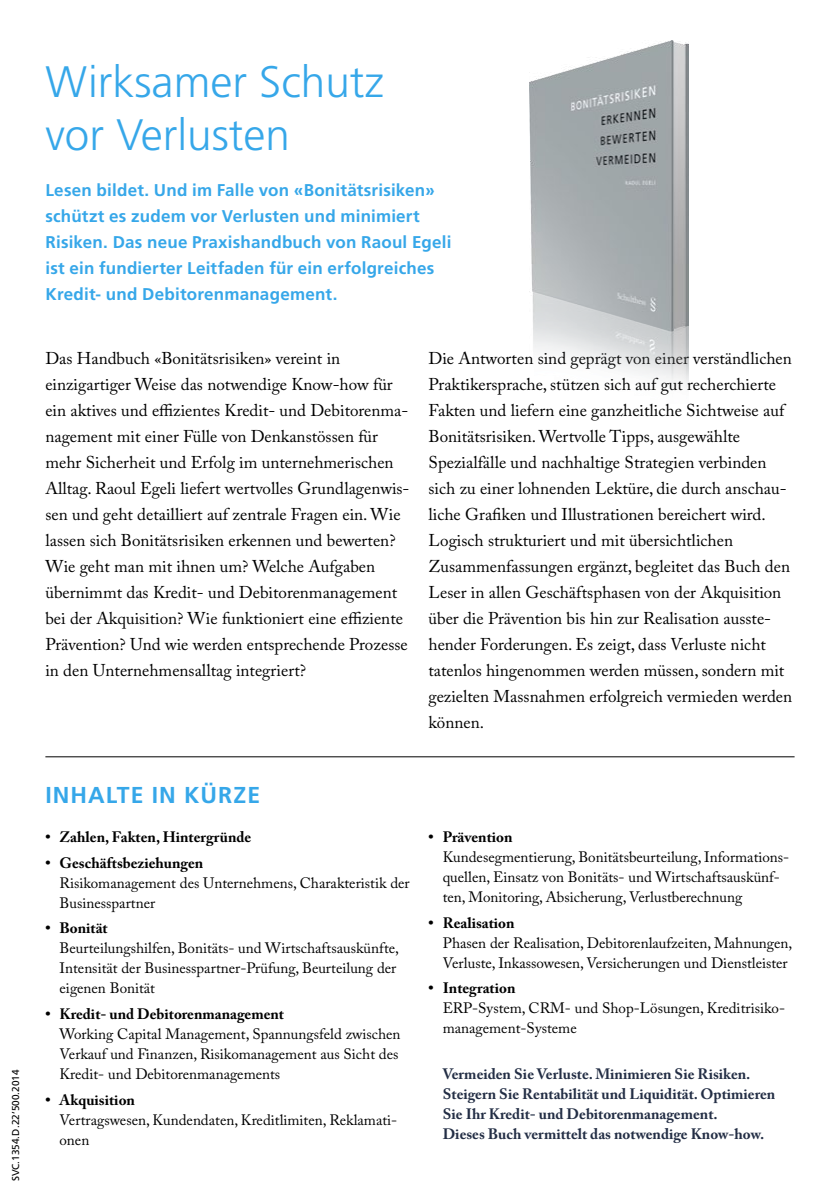
<style>
.page{position:relative;width:840px;height:1191px;background:#fff}
.page>*{position:absolute;margin:0;border:0;box-sizing:border-box;transform-origin:0 0}
.t1{font:300 44px/52.8px "Frutiger LT Std";color:#36a7e9}
.t2{font:700 23px "Frutiger LT Std";letter-spacing:.045em;color:#36a7e9}
.t3{font:17px/26px "Adobe Caslon Pro";color:#000}
.t4{font:700 17px/26px "Frutiger LT Std";letter-spacing:.01em;color:#36a7e9}
.t5{font:15px/20px "Adobe Caslon Pro";color:#000}
.t6{font:700 15px/20px "Adobe Caslon Pro";color:#232e45}
.t7{font:700 15px "Adobe Caslon Pro";color:#000}
.t8{font:10px "Frutiger LT Std";color:#000}
</style>
<div class="page">
<img style="left:529px;top:40px;width:159px;height:346px">
<hr style="left:45px;top:756px;width:749px;height:1px;background:#000">
<p class="t8" style="left:10px;top:1181px;width:113px;rotate:-90deg">SVC.1354.D.22’500.2014</p>
<h1 class="t1" style="left:45px;top:56px;width:340px">Wirksamer Schutz vor Verlusten</h1>
<p class="t4" style="left:45px;top:177px;width:407px">Lesen bildet. Und im Falle von «Bonitätsrisiken» schützt es zudem vor Verlusten und minimiert Risiken. Das neue Praxishandbuch von Raoul Egeli ist ein fundierter Leitfaden für ein erfolgreiches Kredit- und Debitorenmanagement.</p>
<p class="t3" style="left:45px;top:345px;width:365px">Das Handbuch «Bonitätsrisiken» vereint in einzigartiger Weise das notwendige Know-how für ein aktives und effizientes Kredit- und Debitorenma&shy;nagement mit einer Fülle von Denkanstössen für mehr Sicherheit und Erfolg im unternehmerischen Alltag. Raoul Egeli liefert wertvolles Grundlagenwis&shy;sen und geht detailliert auf zentrale Fragen ein. Wie lassen sich Bonitätsrisiken erkennen und bewerten?<br>Wie geht man mit ihnen um? Welche Aufgaben übernimmt das Kredit- und Debitorenmanagement bei der Akquisition? Wie funktioniert eine effiziente Prävention? Und wie werden entsprechende Prozesse in den Unternehmensalltag integriert?</p>
<p class="t3" style="left:428px;top:345px;width:365px">Die Antworten sind geprägt von einer verständlichen Praktikersprache, stützen sich auf gut recherchierte Fakten und liefern eine ganzheitliche Sichtweise auf Bonitätsrisiken. Wertvolle Tipps, ausgewählte Spezialfälle und nachhaltige Strategien verbinden sich zu einer lohnenden Lektüre, die durch anschau&shy;liche Grafiken und Illustrationen bereichert wird.<br>Logisch strukturiert und mit übersichtlichen Zusammenfassungen ergänzt, begleitet das Buch den Leser in allen Geschäftsphasen von der Akquisition über die Prävention bis hin zur Realisation ausste&shy;hender Forderungen. Es zeigt, dass Verluste nicht tatenlos hingenommen werden müssen, sondern mit gezielten Massnahmen erfolgreich vermieden werden können.</p>
<h2 class="t2" style="left:45px;top:781px;width:213px">Inhalte in Kürze</h2>
<p class="t7" style="left:45px;top:828px;width:207px">• Zahlen, Fakten, Hintergründe</p>
<p class="t7" style="left:45px;top:853px;width:159px">• Geschäftsbeziehungen</p>
<p class="t5" style="left:60px;top:872px;width:351px">Risikomanagement des Unternehmens, Charakteristik der<br>Businesspartner</p>
<p class="t7" style="left:45px;top:919px;width:64px">• Bonität</p>
<p class="t5" style="left:60px;top:938px;width:340px">Beurteilungshilfen, Bonitäts- und Wirtschaftsauskünfte,<br>Intensität der Businesspartner-Prüfung, Beurteilung der eigenen Bonität</p>
<p class="t7" style="left:45px;top:1005px;width:240px">• Kredit- und Debitorenmanagement</p>
<p class="t5" style="left:60px;top:1023px;width:342px">Working Capital Management, Spannungsfeld zwischen<br>Verkauf und Finanzen, Risikomanagement aus Sicht des<br>Kredit- und Debitorenmanagements</p>
<p class="t7" style="left:45px;top:1090px;width:91px">• Akquisition</p>
<p class="t5" style="left:60px;top:1109px;width:339px">Vertragswesen, Kundendaten, Kreditlimiten, Reklamati&shy;onen</p>
<p class="t7" style="left:428px;top:828px;width:86px">• Prävention</p>
<p class="t5" style="left:442px;top:846px;width:348px">Kundesegmentierung, Bonitätsbeurteilung, Informations&shy;quellen, Einsatz von Bonitäts- und Wirtschaftsauskünf&shy;ten, Monitoring, Absicherung, Verlustberechnung</p>
<p class="t7" style="left:428px;top:913px;width:88px">• Realisation</p>
<p class="t5" style="left:442px;top:932px;width:351px">Phasen der Realisation, Debitorenlaufzeiten, Mahnungen,<br>Verluste, Inkassowesen, Versicherungen und Dienstleister</p>
<p class="t7" style="left:428px;top:979px;width:88px">• Integration</p>
<p class="t5" style="left:442px;top:998px;width:343px">ERP-System, CRM- und Shop-Lösungen, Kreditrisiko&shy;management-Systeme</p>
<p class="t6" style="left:442px;top:1063px;width:334px">Vermeiden Sie Verluste. Minimieren Sie Risiken.<br>Steigern Sie Rentabilität und Liquidität. Optimieren Sie Ihr Kredit- und Debitorenmanagement.<br>Dieses Buch vermittelt das notwendige Know-how.</p>
</div>
